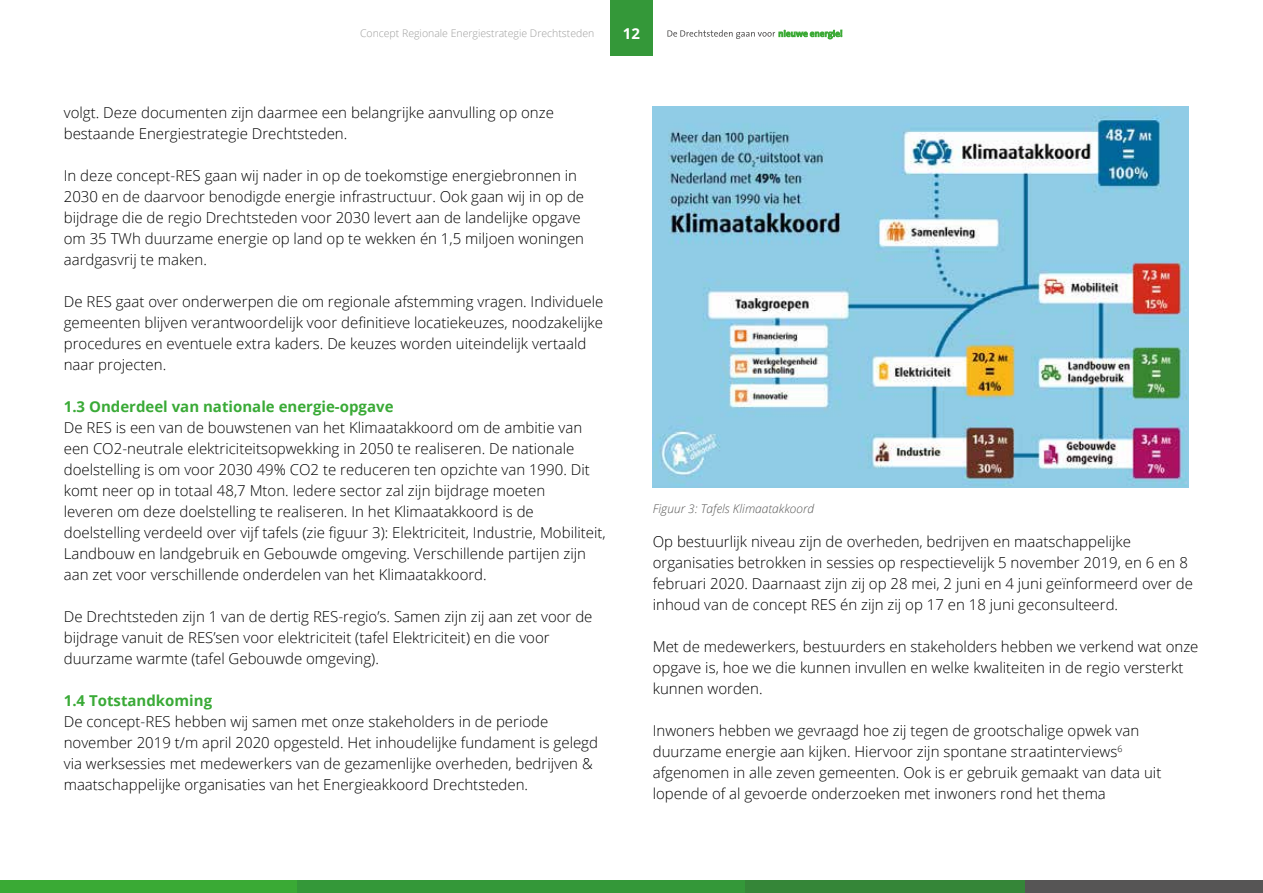
<style>
.page{position:relative;width:1263px;height:893px;background:#fff}
.page>*{position:absolute;margin:0;border:0;box-sizing:border-box;transform-origin:0 0}
.t1{font:300 15px/21px "Open Sans";color:#000}
.t2{font:700 15px "Open Sans";color:#3aaa37}
.t3{font:700 15px "Open Sans";color:#fff}
.t4{font:italic 300 12px "Open Sans";color:#575756}
.t5{font:300 10.5px "Open Sans";color:#9d9d9c}
</style>
<div class="page">
<div style="left:0;top:880px;width:1263px;height:13px;background:#3aaa35"></div>
<div style="left:298px;top:880px;width:965px;height:13px;background:#349839"></div>
<div style="left:745px;top:880px;width:518px;height:13px;background:#358638"></div>
<div style="left:1025px;top:880px;width:238px;height:13px;background:#565555"></div>
<div style="left:610px;top:0;width:43px;height:56px;background:#349839"></div>
<svg style="left:667px;top:29px;width:175px;height:11px"></svg>
<img style="left:653px;top:106px;width:535px;height:382px">
<p class="t5" style="left:360px;top:26px;width:236px">Concept Regionale Energiestrategie Drechtsteden</p>
<p class="t3" style="left:623px;top:23px;width:19px">12</p>
<p class="t1" style="left:64px;top:101px;width:492px">volgt. Deze documenten zijn daarmee een belangrijke aanvulling op onze bestaande Energiestrategie Drechtsteden.</p>
<p class="t1" style="left:64px;top:164px;width:522px">In deze concept-RES gaan wij nader in op de toekomstige energiebronnen in 2030 en de daarvoor benodigde energie infrastructuur. Ook gaan wij in op de bijdrage die de regio Drechtsteden voor 2030 levert aan de landelijke opgave om 35 TWh duurzame energie op land op te wekken én 1,5 miljoen woningen aardgasvrij te maken.</p>
<p class="t1" style="left:64px;top:290px;width:541px">De RES gaat over onderwerpen die om regionale afstemming vragen. Individuele gemeenten blijven verantwoordelijk voor definitieve locatiekeuzes, noodzakelijke procedures en eventuele extra kaders. De keuzes worden uiteindelijk vertaald naar projecten.</p>
<p class="t2" style="left:64px;top:396px;width:331px">1.3 Onderdeel van nationale energie-opgave</p>
<p class="t1" style="left:64px;top:416px;width:543px">De RES is een van de bouwstenen van het Klimaatakkoord om de ambitie van een CO2-neutrale elektriciteitsopwekking in 2050 te realiseren. De nationale doelstelling is om voor 2030 49% CO2 te reduceren ten opzichte van 1990. Dit komt neer op in totaal 48,7 Mton. Iedere sector zal zijn bijdrage moeten<br>leveren om deze doelstelling te realiseren. In het Klimaatakkoord is de doelstelling verdeeld over vijf tafels (zie figuur 3): Elektriciteit, Industrie, Mobiliteit, Landbouw en landgebruik en Gebouwde omgeving. Verschillende partijen zijn aan zet voor verschillende onderdelen van het Klimaatakkoord.</p>
<p class="t1" style="left:64px;top:605px;width:530px">De Drechtsteden zijn 1 van de dertig RES-regio’s. Samen zijn zij aan zet voor de bijdrage vanuit de RES’sen voor elektriciteit (tafel Elektriciteit) en die voor duurzame warmte (tafel Gebouwde omgeving).</p>
<p class="t2" style="left:64px;top:690px;width:150px">1.4 Totstandkoming</p>
<p class="t1" style="left:64px;top:710px;width:536px">De concept-RES hebben wij samen met onze stakeholders in de periode november 2019 t/m april 2020 opgesteld. Het inhoudelijke fundament is gelegd via werksessies met medewerkers van de gezamenlijke overheden, bedrijven &amp; maatschappelijke organisaties van het Energieakkoord Drechtsteden.</p>
<p class="t4" style="left:653px;top:500px;width:163px">Figuur 3: Tafels Klimaatakkoord</p>
<p class="t1" style="left:653px;top:531px;width:542px">Op bestuurlijk niveau zijn de overheden, bedrijven en maatschappelijke organisaties betrokken in sessies op respectievelijk 5 november 2019, en 6 en 8 februari 2020. Daarnaast zijn zij op 28 mei, 2 juni en 4 juni geïnformeerd over de inhoud van de concept RES én zijn zij op 17 en 18 juni geconsulteerd.</p>
<p class="t1" style="left:653px;top:636px;width:547px">Met de medewerkers, bestuurders en stakeholders hebben we verkend wat onze opgave is, hoe we die kunnen invullen en welke kwaliteiten in de regio versterkt kunnen worden.</p>
<p class="t1" style="left:653px;top:720px;width:510px">Inwoners hebben we gevraagd hoe zij tegen de grootschalige opwek van duurzame energie aan kijken. Hiervoor zijn spontane straatinterviews<sup>6 </sup>afgenomen in alle zeven gemeenten. Ook is er gebruik gemaakt van data uit lopende of al gevoerde onderzoeken met inwoners rond het thema</p>
</div>
